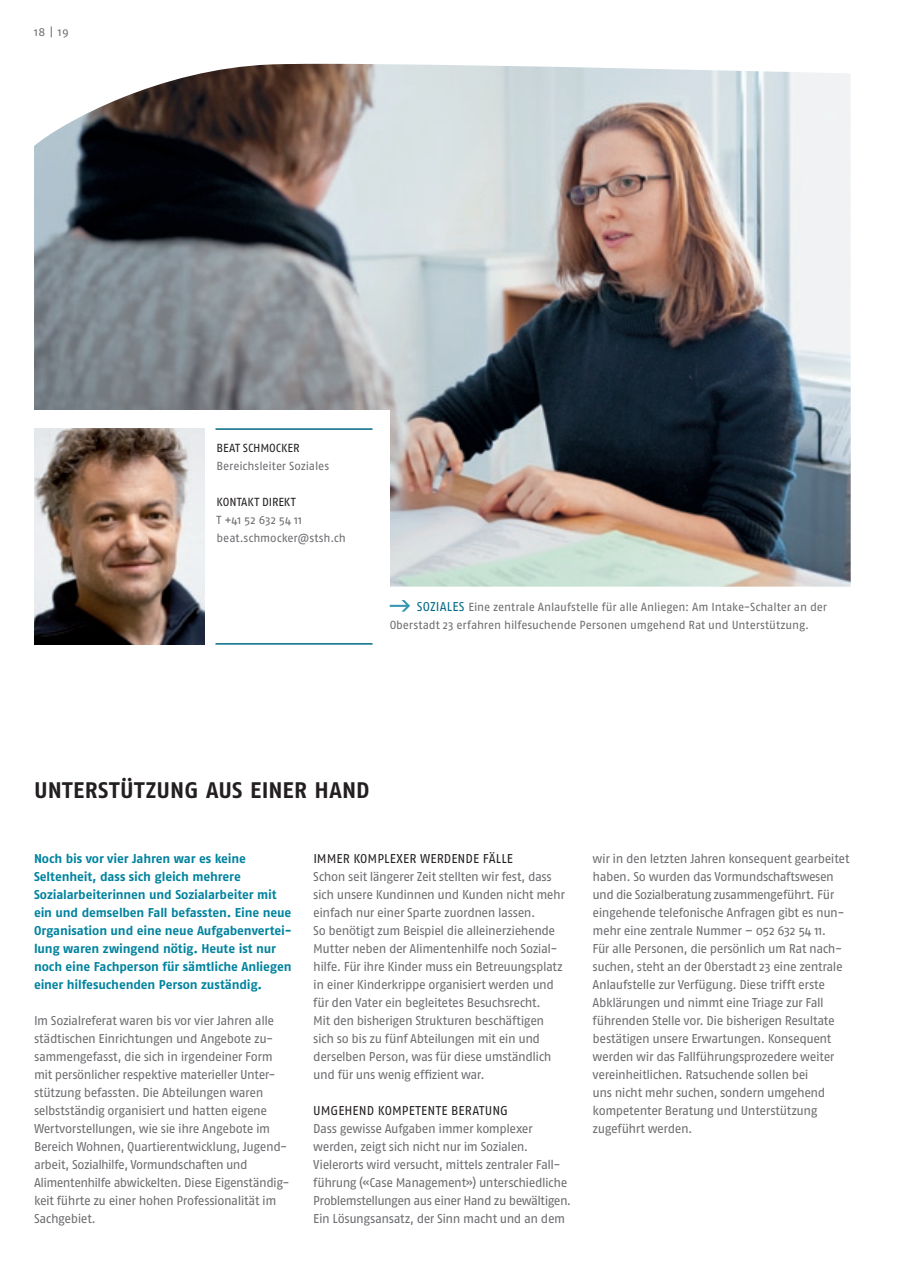
<style>
.page{position:relative;width:906px;height:1285px;background:#fff}
.page>*{position:absolute;margin:0;border:0;box-sizing:border-box;transform-origin:0 0}
.t1{font:700 22.5px "Fago No";letter-spacing:.01em;color:#231f20}
.t2{font:12.75px/18px "Fago No";letter-spacing:-.04em;color:#6c6d70}
.t3{font:700 12.75px/18px "Fago No";letter-spacing:-.015em;color:#01839f}
.t4{font:12.75px "Fago No";letter-spacing:.01em;color:#231f20}
.t5{font:11.7px/18px "Fago No";letter-spacing:-.015em;color:#6c6d70}
.t6{font:11.7px "Fago No";letter-spacing:-.005em;color:#231f20}
.s1{font-size:12.75px;color:#006884}
</style>
<div class="page">
<img style="left:34px;top:64px;width:816px;height:522px">
<svg style="left:390px;top:600px;width:20px;height:11px"></svg>
<div style="left:18px;top:410px;width:371px;height:184px;background:#fff"></div>
<img style="left:34px;top:428px;width:170px;height:216px">
<hr style="left:215px;top:643px;width:157px;height:1px;background:#006884">
<hr style="left:215px;top:428px;width:157px;height:2px;background:#006884">
<p class="t5" style="left:34px;top:23px;width:36px">18 | 19</p>
<p class="t6" style="left:217px;top:441px;width:84px">beat schmocker</p>
<p class="t5" style="left:217px;top:456px;width:114px">Bereichsleiter Soziales</p>
<p class="t6" style="left:217px;top:495px;width:80px">Kontakt DIRE KT</p>
<p class="t5" style="left:217px;top:510px;width:131px">T +41 52 632 54 11 beat.schmocker@stsh.ch</p>
<p class="t5" style="left:390px;top:597px;width:439px;text-indent:27px"><span class="s1">Soziales</span> Eine zentrale Anlaufstelle für alle Anliegen: Am I ntake-Schalter an der<br>Oberstadt 23 erfahren hilfesuchende Personen umgehend Rat und Unterstützung.</p>
<h1 class="t1" style="left:34px;top:777px;width:337px">Unterstützung aus einer hand</h1>
<p class="t3" style="left:34px;top:849px;width:259px">Noch bis vor vier Jahren war es keine Seltenheit, dass sich gleich mehrere Sozialarbeiterinnen und Sozialarbeiter mit ein und demselben Fall befassten. Eine neue Organisation und eine neue Aufgabenvertei&shy;lung waren zwingend nötig. Heute ist nur noch eine Fachperson für sämtliche Anliegen einer hilfesuchenden Person zuständig.</p>
<p class="t2" style="left:34px;top:1011px;width:257px">I m Sozialreferat waren bis vor vier Jahren alle städtischen Einrichtungen und Angebote zu&shy;sammengefasst, die sich in irgendeiner Form mit persönlicher respektive materieller Unter&shy;stützung befassten. Die Abteilungen waren selbstständig organisiert und hatten eigene Wertvorstellungen, wie sie ihre Angebote im Bereich Wohnen, Quartierentwicklung, Jugend&shy;arbeit, Sozialhilfe, Vormundschaften und Alimentenhilfe abwickelten. Diese Eigenständig&shy;keit führte zu einer hohen Professionalität im Sachgebiet.</p>
<p class="t4" style="left:313px;top:851px;width:8px">Imm</p>
<p class="t4" style="left:336px;top:851px;width:178px">er komplexer werdende Fälle</p>
<p class="t2" style="left:313px;top:867px;width:253px">Schon seit längerer Zeit stellten wir fest, dass sich unsere Kundinnen und Kunden nicht mehr einfach nur einer Sparte zuordnen lassen.<br>So benötigt zum Beispiel die alleinerziehende Mutter neben der Alimentenhilfe noch Sozial&shy;hilfe. Für ihre Kinder muss ein Betreuungsplatz in einer Kinderkrippe organisiert werden und für den Vater ein begleitetes Besuchsrecht.<br>Mit den bisherigen Strukturen beschäftigen sich so bis zu fünf Abteilungen mit ein und derselben Person, was für diese umständlich und für uns wenig effizient war.</p>
<p class="t4" style="left:313px;top:1103px;width:180px">Umg ehend kompetente Beratung</p>
<p class="t2" style="left:313px;top:1119px;width:259px">Dass gewisse Aufgaben immer komplexer werden, zeigt sich nicht nur im Sozialen.<br>Vielerorts wird versucht, mittels zentraler Fall&shy;führung («Case Management») unterschiedliche Problemstellungen aus einer Hand zu bewältigen.<br>Ein Lösungsansatz, der Sinn macht und an dem</p>
<p class="t2" style="left:592px;top:849px;width:258px">wir in den letzten Jahren konsequent gearbeitet haben. So wurden das Vormundschaftswesen und die Sozialberatung zusammengeführt. Für eingehende telefonische Anfragen gibt es nun&shy;mehr eine zentrale Nummer – 052 632 54 11.<br>Für alle Personen, die persönlich um Rat nach&shy;suchen, steht an der Oberstadt 23 eine zentrale Anlaufstelle zur Verfügung. Diese trifft erste Abklärungen und nimmt eine Triage zur Fall führenden Stelle vor. Die bisherigen Resultate bestätigen unsere Erwartungen. Konsequent werden wir das Fallführungsprozedere weiter vereinheitlichen. Ratsuchende sollen bei<br>uns nicht mehr suchen, sondern umgehend kompetenter Beratung und Unterstützung zugeführt werden.</p>
</div>
